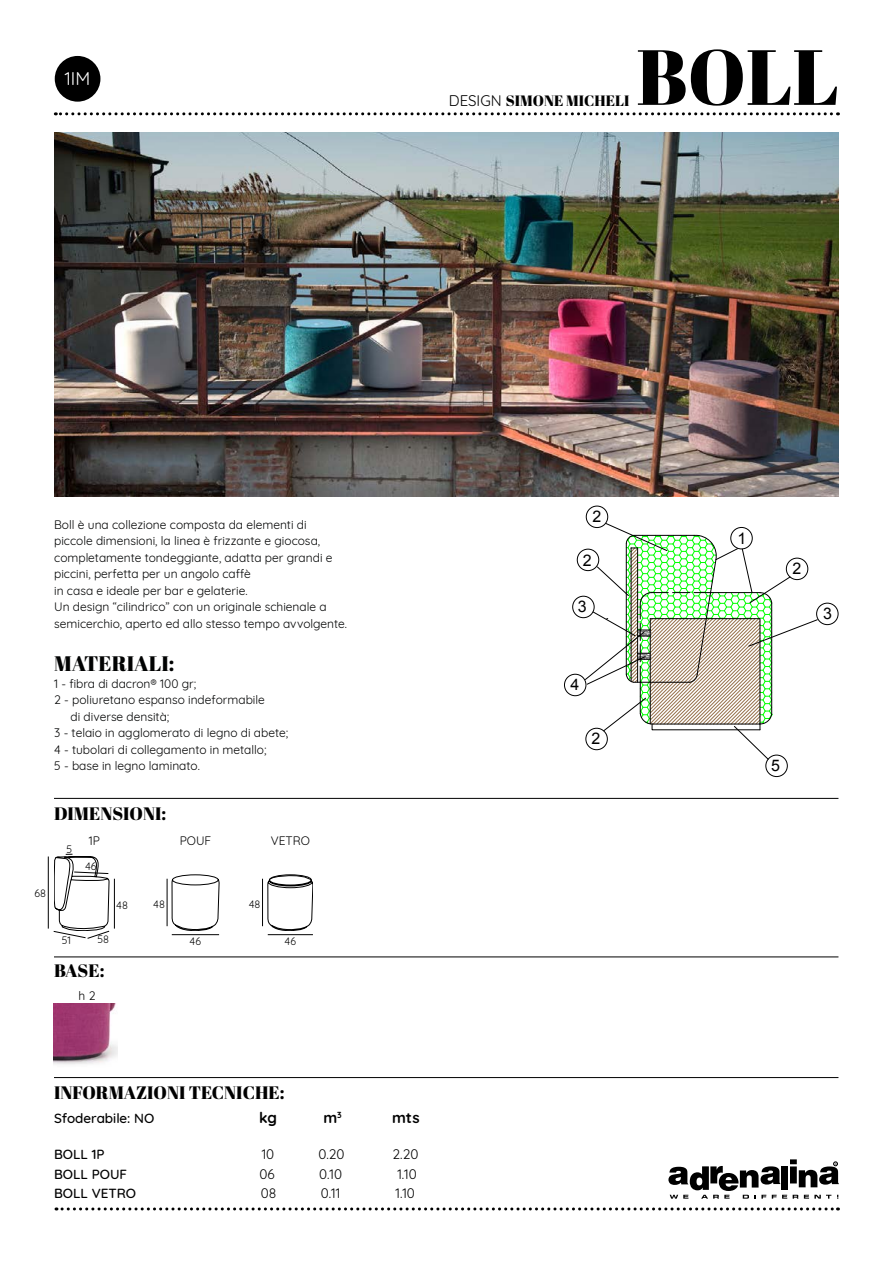
<style>
.page{position:relative;width:893px;height:1263px;background:#fff}
.page>*{position:absolute;margin:0;border:0;box-sizing:border-box;transform-origin:0 0}
.t1{font:78px "Abril Fatface";color:#000}
.t2{font:21px "Abril Fatface";color:#010202}
.t3{font:18px "Abril Fatface";color:#000}
.t4{font:18px "Quicksand";color:#fff}
.t5{font:15.9px "Arial";color:#000}
.t6{font:15px "Abril Fatface";color:#000}
.t7{font:700 15px "Quicksand";color:#000}
.t8{font:500 13.5px "Quicksand";color:#000}
.t9{font:13.5px "Quicksand";color:#000}
.t10{font:12px/16.5px "Quicksand";color:#010202}
.t11{font:12px/16.5px "Quicksand";color:#000}
.t12{font:10.5px "Quicksand";color:#000}
.s1{font-family:"Quicksand"}
</style>
<div class="page">
<svg style="left:56px;top:1207px;width:782px;height:3px"></svg>
<svg style="left:668px;top:1159px;width:171px;height:39px"></svg>
<svg style="left:55px;top:112px;width:776px;height:3px"></svg>
<div style="left:55px;top:56px;width:45px;height:46px;background:#000;border-radius:50%"></div>
<hr style="left:54px;top:798px;width:784px;height:1px;background:#000">
<svg style="left:585px;top:523px;width:232px;height:236px"></svg>
<div style="left:766px;top:755px;width:21px;height:22px;border:1px solid #000;border-radius:50%"></div>
<div style="left:816px;top:603px;width:22px;height:22px;border:1px solid #000;border-radius:50%"></div>
<div style="left:786px;top:558px;width:22px;height:22px;border:1px solid #000;border-radius:50%"></div>
<div style="left:731px;top:527px;width:21px;height:22px;border:1px solid #000;border-radius:50%"></div>
<div style="left:586px;top:506px;width:22px;height:22px;border:1px solid #000;border-radius:50%"></div>
<div style="left:577px;top:549px;width:22px;height:22px;border:1px solid #000;border-radius:50%"></div>
<div style="left:573px;top:596px;width:21px;height:22px;border:1px solid #000;border-radius:50%"></div>
<div style="left:564px;top:674px;width:22px;height:22px;border:1px solid #000;border-radius:50%"></div>
<div style="left:586px;top:728px;width:21px;height:22px;border:1px solid #000;border-radius:50%"></div>
<img style="left:54px;top:132px;width:785px;height:365px">
<hr style="left:54px;top:1077px;width:784px;height:1px;background:#000">
<hr style="left:54px;top:957px;width:784px;height:1px;background:#000">
<svg style="left:172px;top:875px;width:47px;height:56px"></svg>
<svg style="left:268px;top:875px;width:45px;height:56px"></svg>
<hr style="left:167px;top:879px;width:1px;height:47px;background:#000">
<hr style="left:262px;top:879px;width:1px;height:47px;background:#000">
<hr style="left:268px;top:934px;width:45px;height:1px;background:#000">
<hr style="left:172px;top:934px;width:47px;height:1px;background:#000">
<img style="left:53px;top:1003px;width:64px;height:62px">
<hr style="left:114px;top:879px;width:1px;height:49px;background:#000">
<hr style="left:48px;top:856px;width:1px;height:72px;background:#000">
<svg style="left:53px;top:854px;width:56px;height:85px"></svg>
<h3 class="t4" style="left:65px;top:65px;width:27px">1IM</h3>
<p class="t6" style="left:449px;top:90px;width:182px"><span class="s1">DESIGN</span> SIMONE MICHELI</p>
<h1 class="t1" style="left:636px;top:22px;width:204px">BOLL</h1>
<p class="t10" style="left:54px;top:515px;width:294px">Boll è una collezione composta da elementi di piccole dimensioni, la linea è frizzante e giocosa, completamente tondeggiante, adatta per grandi e piccini, perfetta per un angolo caffè<br>in casa e ideale per bar e gelaterie.<br>Un design “cilindrico” con un originale schienale a semicerchio, aperto ed allo stesso tempo avvolgente.</p>
<h2 class="t2" style="left:54px;top:649px;width:122px">MATERIALI:</h2>
<p class="t10" style="left:54px;top:674px;width:144px">1 - fibra di dacron® 100 gr;</p>
<p class="t10" style="left:54px;top:690px;width:212px">2 - poliuretano espanso indeformabile</p>
<p class="t10" style="left:71px;top:707px;width:100px">di diverse densità;</p>
<p class="t10" style="left:54px;top:723px;width:235px">3 - telaio in agglomerato di legno di abete;</p>
<p class="t11" style="left:54px;top:740px;width:214px">4 - tubolari di collegamento in metallo;<br>5 - base in legno laminato.</p>
<p class="t12" style="left:35px;top:885px;width:13px">68</p>
<h3 class="t3" style="left:54px;top:801px;width:114px">DIMENSIONI:</h3>
<p class="t12" style="left:67px;top:841px;width:7px">5</p>
<p class="t11" style="left:89px;top:831px;width:13px">1P</p>
<p class="t11" style="left:180px;top:831px;width:33px">POUF</p>
<p class="t11" style="left:271px;top:831px;width:41px">VETRO</p>
<p class="t12" style="left:85px;top:858px;width:13px">46</p>
<p class="t12" style="left:116px;top:897px;width:13px">48</p>
<p class="t12" style="left:153px;top:896px;width:13px">48</p>
<p class="t12" style="left:249px;top:896px;width:13px">48</p>
<p class="t12" style="left:62px;top:932px;width:11px">51</p>
<p class="t12" style="left:97px;top:931px;width:13px">58</p>
<h3 class="t3" style="left:54px;top:958px;width:52px">BASE:</h3>
<p class="t11" style="left:79px;top:986px;width:18px">h 2</p>
<p class="t12" style="left:190px;top:933px;width:13px">46</p>
<p class="t12" style="left:284px;top:933px;width:13px">46</p>
<h3 class="t3" style="left:54px;top:1080px;width:232px">INFORMAZIONI TECNICHE:</h3>
<p class="t8" style="left:54px;top:1107px;width:102px">Sfoderabile: NO</p>
<p class="t7" style="left:259px;top:1105px;width:20px">kg</p>
<p class="t7" style="left:323px;top:1105px;width:20px">m<sup>3</sup></p>
<p class="t7" style="left:392px;top:1105px;width:29px">mts</p>
<p class="t8" style="left:54px;top:1144px;width:52px">BOLL 1P</p>
<p class="t9" style="left:262px;top:1144px;width:14px">10</p>
<p class="t9" style="left:318px;top:1144px;width:28px">0.20</p>
<p class="t9" style="left:393px;top:1144px;width:27px">2.20</p>
<p class="t8" style="left:54px;top:1163px;width:75px">BOLL POUF</p>
<p class="t9" style="left:260px;top:1164px;width:17px">06</p>
<p class="t9" style="left:319px;top:1164px;width:25px">0.10</p>
<p class="t9" style="left:397px;top:1164px;width:21px">1.10</p>
<p class="t8" style="left:54px;top:1183px;width:84px">BOLL VETRO</p>
<p class="t9" style="left:261px;top:1183px;width:17px">08</p>
<p class="t9" style="left:321px;top:1183px;width:21px">0.11</p>
<p class="t9" style="left:395px;top:1183px;width:21px">1.10</p>
<h3 class="t5" style="left:592px;top:506px;width:10px">2</h3>
<h3 class="t5" style="left:583px;top:549px;width:10px">2</h3>
<h3 class="t5" style="left:578px;top:596px;width:10px">3</h3>
<h3 class="t5" style="left:570px;top:674px;width:10px">4</h3>
<h3 class="t5" style="left:591px;top:728px;width:10px">2</h3>
<h3 class="t5" style="left:738px;top:528px;width:10px">1</h3>
<h3 class="t5" style="left:792px;top:558px;width:10px">2</h3>
<h3 class="t5" style="left:823px;top:603px;width:10px">3</h3>
<h3 class="t5" style="left:771px;top:755px;width:10px">5</h3>
</div>
